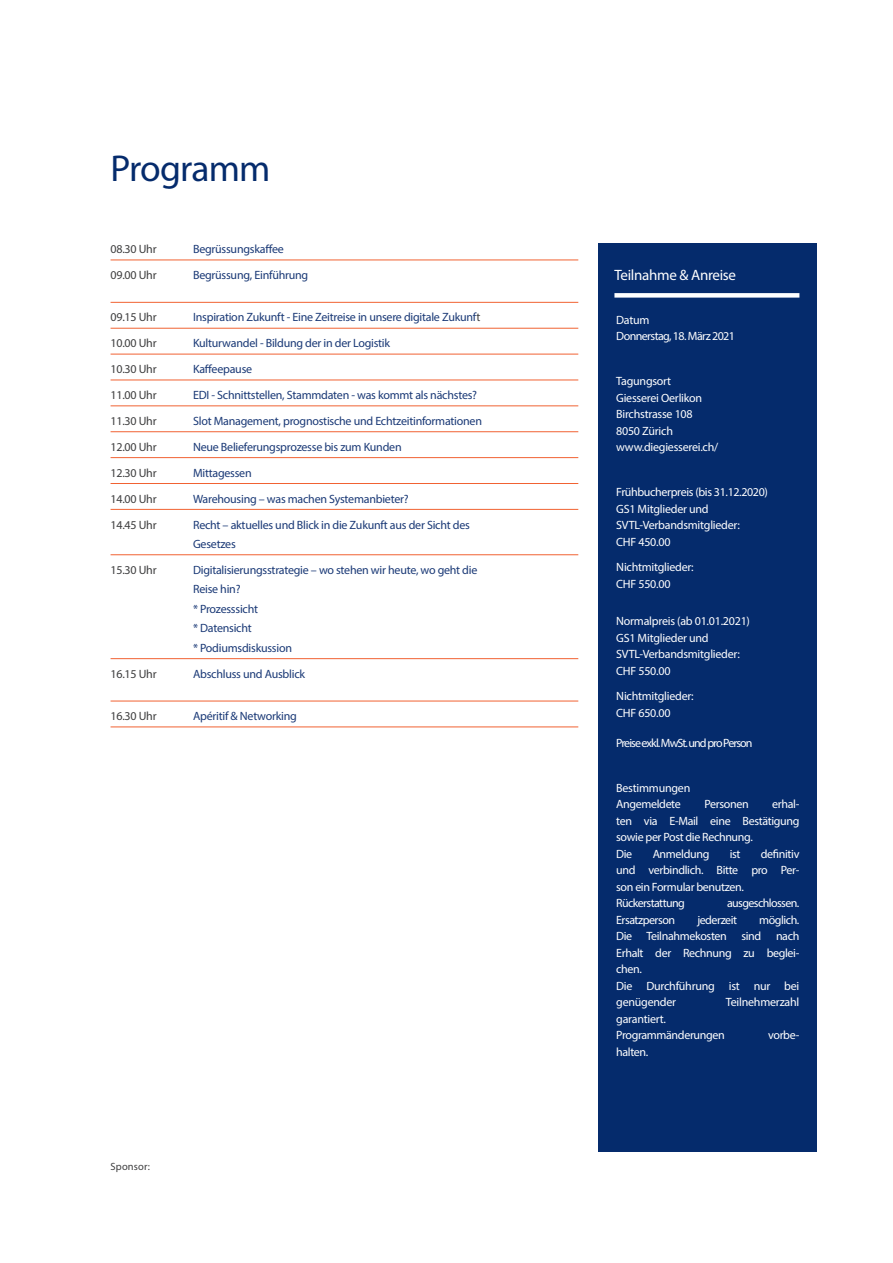
<style>
.page{position:relative;width:893px;height:1263px;background:#fff}
.page>*{position:absolute;margin:0;border:0;box-sizing:border-box;transform-origin:0 0}
.t1{font:37.5px "Myriad Pro";letter-spacing:-.025em;color:#052b6c}
.t2{font:15px "Myriad Pro";letter-spacing:-.02em;color:#fff}
.t3{font:12px/16.5px "Myriad Pro";letter-spacing:-.03em;color:#fff}
.t4{font:12px/19.5px "Myriad Pro";letter-spacing:-.02em;color:#1a3976}
.t5{font:12px "Myriad Pro";letter-spacing:-.02em;color:#3e3e3f}
.t6{font:12px/16.5px "Myriad Pro";letter-spacing:-.05em;color:#fff}
.t7{font:12px "Myriad Pro";letter-spacing:-.08em;color:#fff}
.t8{font:10.5px "Myriad Pro";letter-spacing:.015em;color:#3e3e3f}
.s1{color:#3e3e3f}
</style>
<div class="page">
<div style="left:598px;top:244px;width:218px;height:908px;background:#052b6c"></div>
<div style="left:614px;top:293px;width:185px;height:5px;background:#fff"></div>
<hr style="left:111px;top:260px;width:467px;height:1px;background:#f16232">
<hr style="left:111px;top:302px;width:467px;height:1px;background:#f16232">
<hr style="left:111px;top:328px;width:467px;height:1px;background:#f16232">
<hr style="left:111px;top:354px;width:467px;height:1px;background:#f16232">
<hr style="left:111px;top:380px;width:467px;height:1px;background:#f16232">
<hr style="left:111px;top:405px;width:467px;height:1px;background:#f16232">
<hr style="left:111px;top:431px;width:467px;height:1px;background:#f16232">
<hr style="left:111px;top:457px;width:467px;height:1px;background:#f16232">
<hr style="left:111px;top:483px;width:467px;height:1px;background:#f16232">
<hr style="left:111px;top:509px;width:467px;height:1px;background:#f16232">
<hr style="left:111px;top:554px;width:467px;height:1px;background:#f16232">
<hr style="left:111px;top:658px;width:467px;height:1px;background:#f16232">
<hr style="left:111px;top:701px;width:467px;height:1px;background:#f16232">
<hr style="left:111px;top:726px;width:467px;height:1px;background:#f16232">
<h1 class="t1" style="left:111px;top:145px;width:162px">Programm</h1>
<p class="t5" style="left:111px;top:242px;width:48px">08.30 Uhr</p>
<p class="t4" style="left:193px;top:239px;width:92px">Begrüssungskaffee</p>
<p class="t5" style="left:111px;top:268px;width:48px">09.00 Uhr</p>
<p class="t4" style="left:193px;top:265px;width:117px">Begrüssung, Einführung</p>
<p class="t5" style="left:111px;top:310px;width:48px">09.15 Uhr</p>
<p class="t4" style="left:193px;top:307px;width:289px">Inspiration Zukunft - Eine Zeitreise in unsere digitale Zukunf<span class="s1">t</span></p>
<p class="t5" style="left:111px;top:336px;width:48px">10.00 Uhr</p>
<p class="t4" style="left:193px;top:333px;width:199px">Kulturwandel - Bildung der in der Logistik</p>
<p class="t5" style="left:111px;top:362px;width:48px">10.30 Uhr</p>
<p class="t4" style="left:193px;top:359px;width:61px">Kaffeepause</p>
<p class="t5" style="left:111px;top:388px;width:48px">11.00 Uhr</p>
<p class="t4" style="left:193px;top:385px;width:286px">EDI - Schnittstellen, Stammdaten - was kommt als nächstes?</p>
<p class="t5" style="left:111px;top:414px;width:48px">11.30 Uhr</p>
<p class="t4" style="left:193px;top:411px;width:290px">Slot Management, prognostische und Echtzeitinformationen</p>
<p class="t5" style="left:111px;top:439px;width:48px">12.00 Uhr</p>
<p class="t4" style="left:193px;top:437px;width:210px">Neue Belieferungsprozesse bis zum Kunden</p>
<p class="t5" style="left:111px;top:465px;width:48px">12.30 Uhr</p>
<p class="t4" style="left:193px;top:463px;width:60px">Mittagessen</p>
<p class="t5" style="left:111px;top:491px;width:48px">14.00 Uhr</p>
<p class="t4" style="left:193px;top:489px;width:217px">Warehousing – was machen Systemanbieter?</p>
<p class="t5" style="left:111px;top:517px;width:48px">14.45 Uhr</p>
<p class="t4" style="left:193px;top:514px;width:278px">Recht – aktuelles und Blick in die Zukunft aus der Sicht des<br>Gesetzes</p>
<p class="t5" style="left:111px;top:562px;width:48px">15.30 Uhr</p>
<p class="t4" style="left:193px;top:560px;width:286px">Digitalisierungsstrategie – wo stehen wir heute, wo geht die<br>Reise hin?<br>* Prozesssicht<br>* Datensicht<br>* Podiumsdiskussion</p>
<p class="t5" style="left:111px;top:666px;width:48px">16.15 Uhr</p>
<p class="t4" style="left:193px;top:664px;width:114px">Abschluss und Ausblick</p>
<p class="t5" style="left:111px;top:709px;width:48px">16.30 Uhr</p>
<p class="t4" style="left:193px;top:706px;width:105px">Apéritif &amp; Networking</p>
<p class="t8" style="left:111px;top:1160px;width:41px">Sponsor:</p>
<p class="t2" style="left:614px;top:265px;width:123px">Teilnahme &amp; Anreise</p>
<p class="t6" style="left:616px;top:311px;width:120px">Datum<br>Donnerstag, 18. März 2021</p>
<p class="t3" style="left:616px;top:373px;width:104px">Tagungsort<br>Giesserei Oerlikon<br>Birchstrasse 108<br>8050 Zürich www.diegiesserei.ch/</p>
<p class="t3" style="left:616px;top:484px;width:153px">Frühbucherpreis (bis 31.12.2020)<br>GS1 Mitglieder und<br>SVTL-Verbandsmitglieder:<br>CHF 450.00</p>
<p class="t3" style="left:616px;top:559px;width:79px">Nichtmitglieder:<br>CHF 550.00</p>
<p class="t3" style="left:616px;top:613px;width:135px">Normalpreis (ab 01.01.2021)<br>GS1 Mitglieder und<br>SVTL-Verbandsmitglieder:<br>CHF 550.00</p>
<p class="t3" style="left:616px;top:688px;width:79px">Nichtmitglieder:<br>CHF 650.00</p>
<p class="t7" style="left:616px;top:735px;width:138px">Preise exkl.MwSt.und pro Person</p>
<p class="t3" style="left:616px;top:779px;width:76px">Bestimmungen<br>Angemeldete</p>
<p class="t3" style="left:616px;top:796px;width:185px;text-indent:156px">erhal&shy;ten via E-Mail eine Bestätigung sowie per Post die Rechnung.<br>Die</p>
<p class="t3" style="left:704px;top:796px;width:46px">Personen</p>
<p class="t3" style="left:616px;top:845px;width:185px;text-indent:145px">definitiv und verbindlich. Bitte pro Per&shy;son ein Formular benutzen.<br>Rückerstattung</p>
<p class="t3" style="left:653px;top:845px;width:58px">Anmeldung</p>
<p class="t3" style="left:730px;top:845px;width:12px">ist</p>
<p class="t6" style="left:727px;top:895px;width:74px">ausgeschlossen.</p>
<p class="t3" style="left:616px;top:911px;width:185px;text-indent:143px">möglich.<br>Die Teilnahmekosten sind nach<br>Erhalt der Rechnung zu beglei&shy;chen.<br>Die Durchführung ist nur bei genügender</p>
<p class="t3" style="left:616px;top:911px;width:60px">Ersatzperson</p>
<p class="t3" style="left:697px;top:911px;width:41px">jederzeit</p>
<p class="t3" style="left:726px;top:994px;width:75px">Teilnehmerzahl</p>
<p class="t3" style="left:616px;top:1010px;width:110px">garantiert.<br>Programmänderungen</p>
<p class="t3" style="left:616px;top:1043px;width:34px">halten.</p>
<p class="t3" style="left:768px;top:1027px;width:33px">vorbe-</p>
</div>
